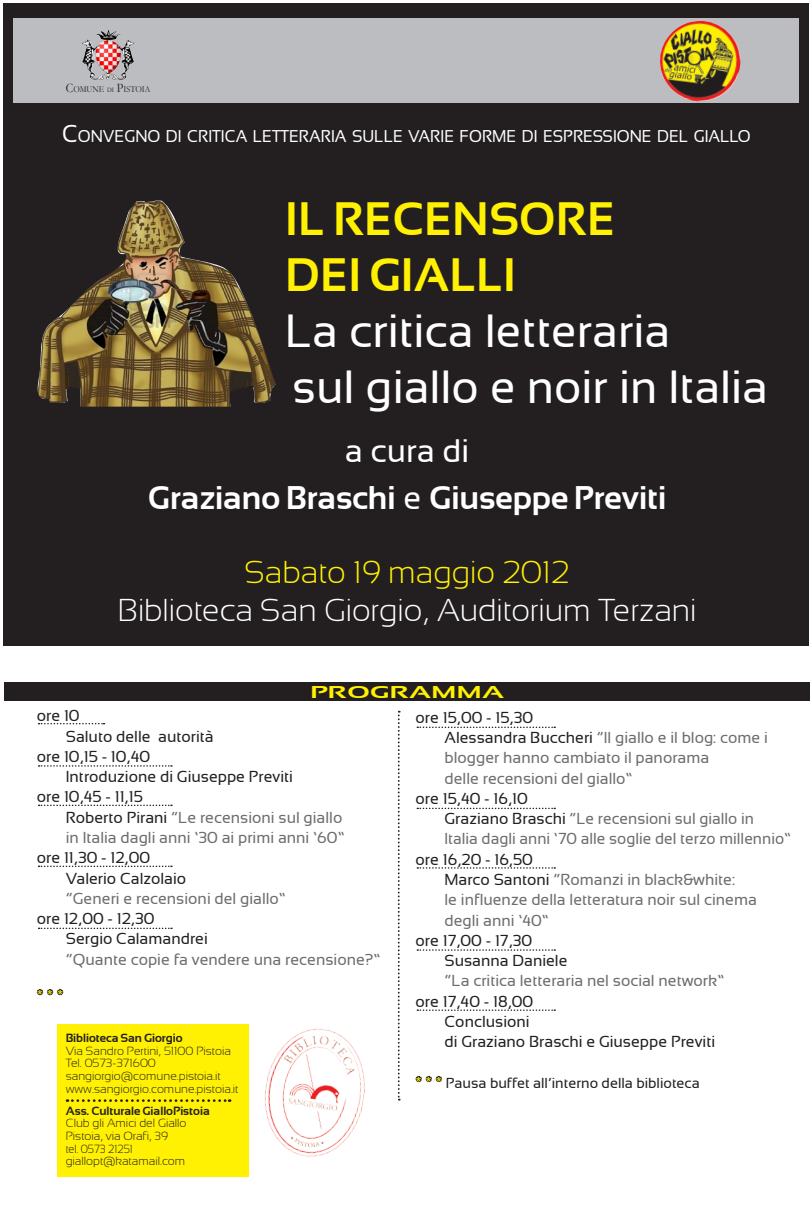
<style>
.page{position:relative;width:811px;height:1207px;background:#fff}
.page>*{position:absolute;margin:0;border:0;box-sizing:border-box;transform-origin:0 0}
.t1{font:46.57px "Sansation";color:#fff}
.t2{font:700 46.57px "Sansation";color:#fff101}
.t3{font:700 32.62px "Sansation";color:#fff}
.t4{font:32.62px "Sansation";color:#fff}
.t5{font:300 31.72px "Sansation";color:#fff}
.t6{font:300 31.72px "Sansation";color:#fff101}
.t7{font:17.1px "Sansation";color:#fff;scale:.95 1}
.t8{font:700 17.1px "Sansation";color:#fff101;scale:1.7 1}
.t9{font:15.97px/20.2px "Sansation";color:#6c6d70}
.t10{font:15.97px "Sansation";color:#231f20}
.t11{font:15.97px "Sansation";color:#fff101}
.t12{font:14.4px "Sansation";color:#231f20}
.t13{font:300 11.92px "Sansation";color:#231f20}
.t14{font:700 11.92px "Sansation";color:#231f20}
.t15{font:300 11.92px "Sansation";color:#231f20;scale:.9 1}
.t16{font:9.22px "Garamond";color:#231f20;scale:.9 1}
.s1{font-size:13.05px}
.s2{font-size:6.75px}
.s3{font-size:24.53px}
.s4{font-weight:400}
.s5{color:#231f20}
.s6{font-size:15.97px;color:#fff101}
</style>
<div class="page">
<div style="left:3px;top:3px;width:806px;height:642px;background:#231f20"></div>
<div style="left:14px;top:18px;width:784px;height:85px;background:#bcbdc0"></div>
<img style="left:660px;top:21px;width:81px;height:80px">
<img style="left:82px;top:30px;width:52px;height:50px">
<div style="left:4px;top:682px;width:805px;height:19px;background:#231f20"></div>
<div style="left:57px;top:1024px;width:192px;height:152px;background:#fff101"></div>
<svg style="left:67px;top:1099px;width:163px;height:3px"></svg>
<img style="left:37px;top:201px;width:238px;height:205px">
<svg style="left:36px;top:989px;width:28px;height:7px"></svg>
<svg style="left:39px;top:723px;width:65px;height:1px"></svg>
<svg style="left:39px;top:765px;width:133px;height:1px"></svg>
<svg style="left:39px;top:804px;width:133px;height:2px"></svg>
<svg style="left:39px;top:865px;width:133px;height:2px"></svg>
<svg style="left:39px;top:927px;width:133px;height:2px"></svg>
<svg style="left:415px;top:1075px;width:28px;height:8px"></svg>
<svg style="left:417px;top:726px;width:138px;height:2px"></svg>
<svg style="left:417px;top:807px;width:138px;height:2px"></svg>
<svg style="left:417px;top:867px;width:138px;height:1px"></svg>
<svg style="left:417px;top:949px;width:138px;height:1px"></svg>
<svg style="left:417px;top:1009px;width:138px;height:2px"></svg>
<svg style="left:397px;top:711px;width:2px;height:389px"></svg>
<img style="left:264px;top:1028px;width:101px;height:129px">
<p class="t16" style="left:66px;top:83px;width:95px"><span class="s1">C</span>OMUNE <span class="s2">DI</span> <span class="s1">P</span>ISTOIA</p>
<p class="t7" style="left:62px;top:127px;width:725px"><span class="s3">C</span>ONVEGNO DI CRITICA LETTERARIA SULLE VARIE FORME DI ESPRESSIONE DEL GIALLO</p>
<p class="t2" style="left:285px;top:192px;width:331px">IL RECENSORE</p>
<p class="t2" style="left:285px;top:248px;width:232px">DEI GIALLI</p>
<p class="t1" style="left:285px;top:305px;width:386px">La critica letteraria</p>
<p class="t1" style="left:292px;top:361px;width:477px">sul giallo e noir in Italia</p>
<p class="t4" style="left:344px;top:433px;width:126px">a cura di</p>
<p class="t3" style="left:148px;top:478px;width:519px">Graziano Braschi <span class="s4">e</span> Giuseppe Previti</p>
<p class="t6" style="left:244px;top:555px;width:326px">Sabato 19 maggio 2012</p>
<p class="t5" style="left:118px;top:593px;width:580px">Biblioteca San Giorgio, Auditorium Terzani</p>
<p class="t8" style="left:310px;top:682px;width:24px">Progra</p>
<p class="t8" style="left:431px;top:682px;width:41px">mma</p>
<p class="t10" style="left:37px;top:707px;width:44px">ore 10</p>
<p class="t10" style="left:66px;top:727px;width:149px">Saluto delle autorità</p>
<p class="t10" style="left:37px;top:747px;width:115px">ore 10,15 - 10,40</p>
<p class="t10" style="left:66px;top:768px;width:228px">Introduzione di Giuseppe Previti</p>
<p class="t10" style="left:37px;top:788px;width:107px">ore 10,45 - 11,15</p>
<p class="t9" style="left:66px;top:807px;width:278px"><span class="s5">Roberto Pirani</span> “Le recensioni sul giallo</p>
<p class="t9" style="left:66px;top:827px;width:280px">in Italia dagli anni ‘30 ai primi anni ‘60”</p>
<p class="t10" style="left:37px;top:849px;width:115px">ore 11,30 - 12,00</p>
<p class="t10" style="left:66px;top:869px;width:122px">Valerio Calzolaio</p>
<p class="t9" style="left:66px;top:888px;width:221px">“Generi e recensioni del giallo”</p>
<p class="t10" style="left:37px;top:909px;width:119px">ore 12,00 - 12,30</p>
<p class="t10" style="left:66px;top:930px;width:143px">Sergio Calamandrei</p>
<p class="t9" style="left:66px;top:949px;width:316px">“Quante copie fa vendere una recensione?”</p>
<p class="t11" style="left:37px;top:986px;width:28px">* * *</p>
<p class="t14" style="left:66px;top:1031px;width:118px">Biblioteca San Giorgio</p>
<p class="t13" style="left:66px;top:1044px;width:167px">Via Sandro Pertini, 51100 Pistoia</p>
<p class="t13" style="left:66px;top:1056px;width:92px">Tel. 0573-371600</p>
<p class="t13" style="left:66px;top:1069px;width:156px">sangiorgio@comune.pistoia.it</p>
<p class="t13" style="left:66px;top:1082px;width:174px">www.sangiorgio.comune.pistoia.it</p>
<p class="t14" style="left:66px;top:1103px;width:145px">Ass. Culturale GialloPistoia</p>
<p class="t13" style="left:66px;top:1116px;width:122px">Club gli Amici del Giallo</p>
<p class="t13" style="left:66px;top:1129px;width:104px">Pistoia, via Orafi, 39</p>
<p class="t15" style="left:66px;top:1142px;width:76px">tel. 0573 21251</p>
<p class="t13" style="left:66px;top:1154px;width:121px">giallopt@katamail.com</p>
<p class="t10" style="left:415px;top:708px;width:119px">ore 15,00 - 15,30</p>
<p class="t9" style="left:444px;top:727px;width:324px"><span class="s5">Alessandra Buccheri</span> “Il giallo e il blog: come i blogger hanno cambiato il panorama</p>
<p class="t9" style="left:444px;top:768px;width:189px">delle recensioni del giallo”</p>
<p class="t10" style="left:415px;top:789px;width:114px">ore 15,40 - 16,10</p>
<p class="t9" style="left:444px;top:808px;width:311px"><span class="s5">Graziano Braschi</span> “Le recensioni sul giallo in</p>
<p class="t9" style="left:444px;top:829px;width:348px">Italia dagli anni ‘70 alle soglie del terzo millennio”</p>
<p class="t10" style="left:415px;top:850px;width:119px">ore 16,20 - 16,50</p>
<p class="t9" style="left:444px;top:869px;width:292px"><span class="s5">Marco Santoni</span> “Romanzi in black&amp;white:</p>
<p class="t9" style="left:444px;top:889px;width:314px">le influenze della letteratura noir sul cinema</p>
<p class="t9" style="left:444px;top:910px;width:106px">degli anni ‘40”</p>
<p class="t10" style="left:415px;top:931px;width:118px">ore 17,00 - 17,30</p>
<p class="t10" style="left:444px;top:951px;width:124px">Susanna Daniele</p>
<p class="t9" style="left:444px;top:970px;width:281px">“La critica letteraria nel social network”</p>
<p class="t10" style="left:415px;top:992px;width:119px">ore 17,40 - 18,00</p>
<p class="t10" style="left:444px;top:1012px;width:86px">Conclusioni</p>
<p class="t10" style="left:444px;top:1033px;width:272px">di Graziano Braschi e Giuseppe Previti</p>
<p class="t12" style="left:415px;top:1074px;width:286px"><span class="s6">* * *</span> Pausa buffet all’interno della biblioteca</p>
</div>
